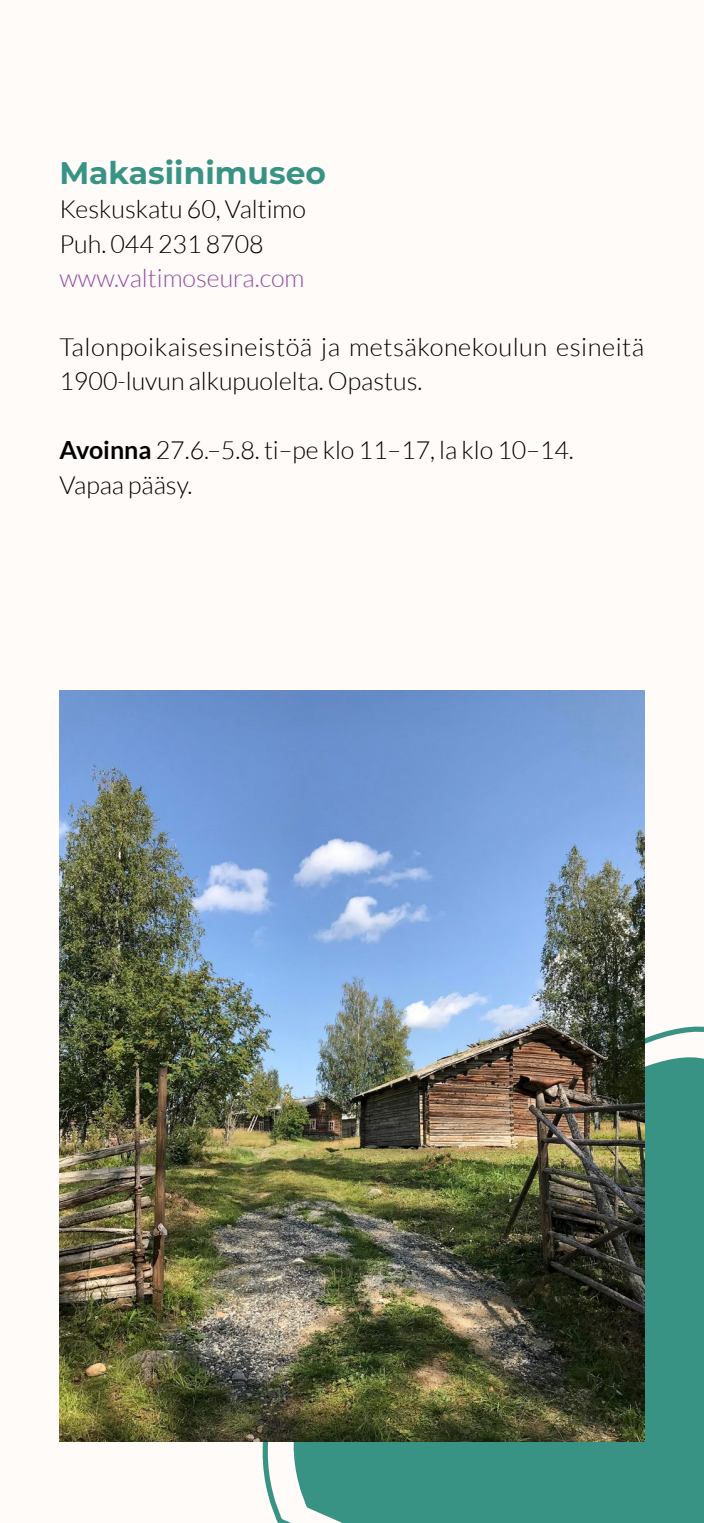
<style>
.page{position:relative;width:704px;height:1523px;background:#fff}
.page>*{position:absolute;margin:0;border:0;box-sizing:border-box;transform-origin:0 0}
.t1{font:100 31.25px "Montserrat";color:#399385}
.t2{font:300 25px/34.4px "Lato";color:#000}
.t3{font:300 25px/34.4px "Lato";letter-spacing:.02em;color:#000}
.t4{font:300 25px "Lato";color:#934f9f}
.s1{font-weight:700}
</style>
<div class="page">
<div style="left:0;top:0;width:703px;height:1522px;background:#fffbf9"></div>
<svg style="left:241px;top:1007px;width:462px;height:515px;background:#4f9d90"></svg>
<img style="left:59px;top:690px;width:585px;height:751px">
<p class="t1" style="left:59px;top:152px;width:268px">Makasiinimuseo</p>
<p class="t2" style="left:59px;top:192px;width:248px">Keskuskatu 60, Valtimo<br>Puh. 044 231 8708</p>
<p class="t4" style="left:59px;top:265px;width:246px">www.valtimoseura.com</p>
<p class="t3" style="left:59px;top:330px;width:586px">Talonpoikaisesineistöä ja metsäkonekoulun esineitä<br>1900-luvun alkupuolelta. Opastus.</p>
<p class="t2" style="left:59px;top:433px;width:515px"><span class="s1">Avoinna</span> 27.6.–5.8. ti–pe klo 11–17, la klo 10–14.<br>Vapaa pääsy.</p>
</div>
